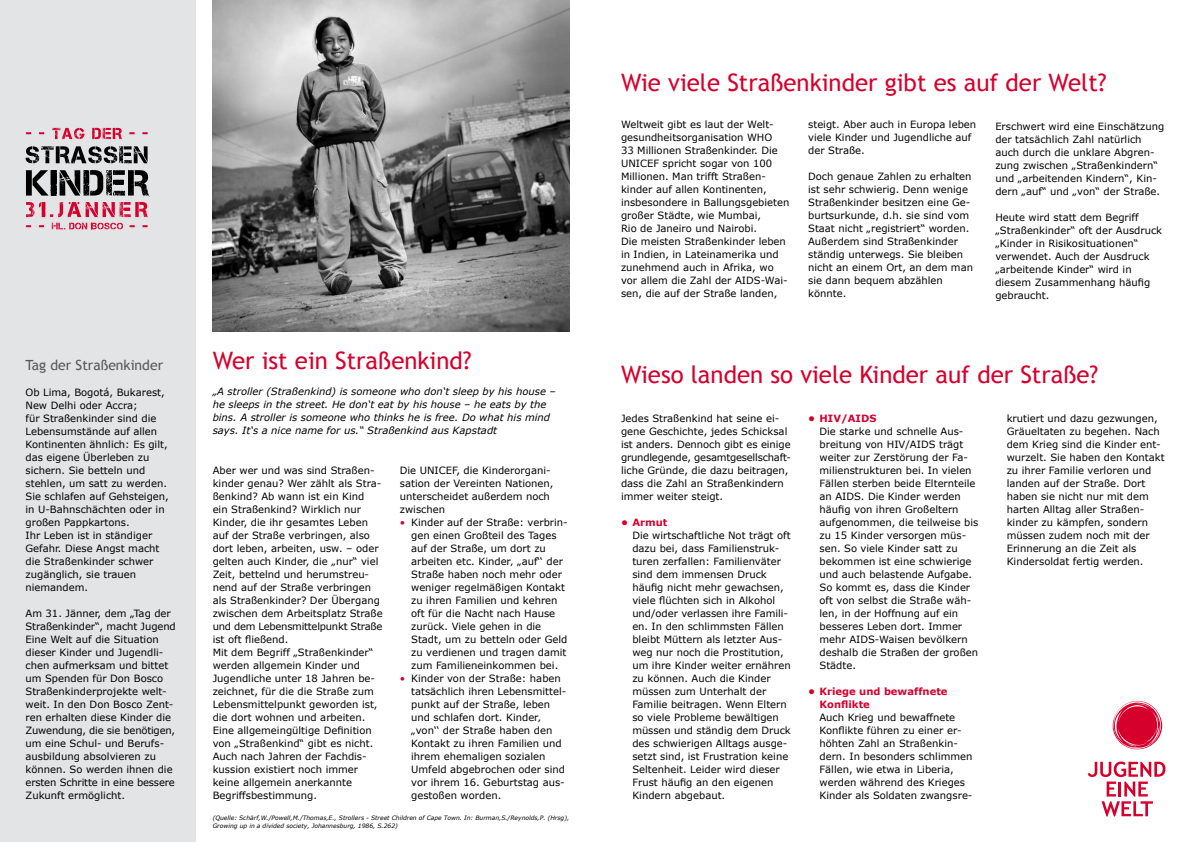
<style>
.page{position:relative;width:1191px;height:842px;background:#fff}
.page>*{position:absolute;margin:0;border:0;box-sizing:border-box;transform-origin:0 0}
.t1{font:24px "Trebuchet MS";color:#d6002d}
.t2{font:14px "Trebuchet MS";color:#58585a}
.t3{font:10px/13px "Verdana";color:#000}
.t4{font:italic 10px/13px "Verdana";color:#000}
.t5{font:700 10px/13px "Verdana";color:#d6002d}
.t6{font:italic 6px/8px "Verdana";color:#000}
.s1{color:#d6002d}
</style>
<div class="page">
<div style="left:0;top:0;width:196px;height:842px;background:#e3e4e5"></div>
<img style="left:213px;top:0;width:357px;height:332px">
<svg style="left:26px;top:146px;width:123px;height:50px"></svg>
<svg style="left:26px;top:202px;width:122px;height:27px"></svg>
<svg style="left:26px;top:128px;width:122px;height:11px"></svg>
<svg style="left:1087px;top:761px;width:78px;height:55px"></svg>
<svg style="left:1112px;top:701px;width:50px;height:48px"></svg>
<h2 class="t2" style="left:26px;top:357px;width:139px">Tag der Straßenkinder</h2>
<p class="t3" style="left:26px;top:386px;width:145px">Ob Lima, Bogotá, Bukarest,<br>New Delhi oder Accra;<br>für Straßenkinder sind die<br>Lebensumstände auf allen<br>Kontinenten ähnlich: Es gilt, das eigene Überleben zu sichern. Sie betteln und stehlen, um satt zu werden.<br>Sie schlafen auf Gehsteigen, in U-Bahnschächten oder in großen Pappkartons.<br>Ihr Leben ist in ständiger<br>Gefahr. Diese Angst macht die Straßenkinder schwer zugänglich, sie trauen niemandem.</p>
<p class="t3" style="left:26px;top:607px;width:152px">Am 31. Jänner, dem „Tag der<br>Straßenkinder“, macht Jugend<br>Eine Welt auf die Situation dieser Kinder und Jugendli&shy;chen aufmerksam und bittet um Spenden für Don Bosco<br>Straßenkinderprojekte welt&shy;weit. In den Don Bosco Zent&shy;ren erhalten diese Kinder die<br>Zuwendung, die sie benötigen, um eine Schul- und Berufs&shy;ausbildung absolvieren zu können. So werden ihnen die ersten Schritte in eine bessere<br>Zukunft ermöglicht.</p>
<h1 class="t1" style="left:213px;top:347px;width:261px">Wer ist ein Straßenkind?</h1>
<p class="t4" style="left:213px;top:385px;width:345px">„A stroller (Straßenkind) is someone who don‘t sleep by his house – he sleeps in the street. He don‘t eat by his house – he eats by the bins. A stroller is someone who thinks he is free. Do what his mind says. It‘s a nice name for us.“ Straßenkind aus Kapstadt</p>
<p class="t3" style="left:213px;top:464px;width:172px">Aber wer und was sind Straßen&shy;kinder genau? Wer zählt als Stra&shy;ßenkind? Ab wann ist ein Kind<br>ein Straßenkind? Wirklich nur<br>Kinder, die ihr gesamtes Leben auf der Straße verbringen, also dort leben, arbeiten, usw. – oder gelten auch Kinder, die „nur“ viel<br>Zeit, bettelnd und herumstreu&shy;nend auf der Straße verbringen als Straßenkinder? Der Übergang zwischen dem Arbeitsplatz Straße und dem Lebensmittelpunkt Straße ist oft fließend.<br>Mit dem Begriff „Straßenkinder“ werden allgemein Kinder und<br>Jugendliche unter 18 Jahren be&shy;zeichnet, für die die Straße zum<br>Lebensmittelpunkt geworden ist, die dort wohnen und arbeiten.<br>Eine allgemeingültige Definition von „Straßenkind“ gibt es nicht.<br>Auch nach Jahren der Fachdis&shy;kussion existiert noch immer keine allgemein anerkannte<br>Begriffsbestimmung.</p>
<p class="t3" style="left:400px;top:464px;width:155px">Die UNICEF, die Kinderorgani&shy;sation der Vereinten Nationen, unterscheidet außerdem noch zwischen</p>
<p class="t3" style="left:411px;top:516px;width:158px;text-indent:-11px"><span class="s1">•</span> Kinder auf der Straße: verbrin&shy;gen einen Großteil des Tages auf der Straße, um dort zu arbeiten etc. Kinder‚ „auf‘‘ der<br>Straße haben noch mehr oder weniger regelmäßigen Kontakt zu ihren Familien und kehren oft für die Nacht nach Hause zurück. Viele gehen in die<br>Stadt, um zu betteln oder Geld zu verdienen und tragen damit zum Familieneinkommen bei.</p>
<p class="t3" style="left:411px;top:672px;width:155px;text-indent:-11px"><span class="s1">•</span> Kinder von der Straße: haben tatsächlich ihren Lebensmittel&shy;punkt auf der Straße, leben und schlafen dort. Kinder‚ „von‘‘ der Straße haben den<br>Kontakt zu ihren Familien und ihrem ehemaligen sozialen<br>Umfeld abgebrochen oder sind vor ihrem 16. Geburtstag aus&shy;gestoßen worden.</p>
<p class="t6" style="left:213px;top:814px;width:358px">(Quelle: Schärf,W./Powell,M./Thomas,E., Strollers - Street Children of Cape Town. In: Burman,S./Reynolds,P. (Hrsg),<br>Growing up in a divided society, Johannesburg, 1986, S.262)</p>
<h1 class="t1" style="left:621px;top:69px;width:487px">Wie viele Straßenkinder gibt es auf der Welt?</h1>
<p class="t3" style="left:621px;top:118px;width:170px">Weltweit gibt es laut der Welt&shy;gesundheitsorganisation WHO<br>33 Millionen Straßenkinder. Die<br>UNICEF spricht sogar von 100<br>Millionen. Man trifft Straßen&shy;kinder auf allen Kontinenten, insbesondere in Ballungsgebieten großer Städte, wie Mumbai,<br>Rio de Janeiro und Nairobi.<br>Die meisten Straßenkinder leben in Indien, in Lateinamerika und zunehmend auch in Afrika, wo vor allem die Zahl der AIDS-Wai&shy;sen, die auf der Straße landen,</p>
<p class="t3" style="left:808px;top:118px;width:169px">steigt. Aber auch in Europa leben viele Kinder und Jugendliche auf der Straße.</p>
<p class="t3" style="left:808px;top:170px;width:166px">Doch genaue Zahlen zu erhalten ist sehr schwierig. Denn wenige<br>Straßenkinder besitzen eine Ge&shy;burtsurkunde, d.h. sie sind vom<br>Staat nicht „registriert“ worden.<br>Außerdem sind Straßenkinder ständig unterwegs. Sie bleiben nicht an einem Ort, an dem man sie dann bequem abzählen könnte.</p>
<p class="t3" style="left:995px;top:120px;width:170px">Erschwert wird eine Einschätzung der tatsächlich Zahl natürlich auch durch die unklare Abgren&shy;zung zwischen „Straßenkindern“ und „arbeitenden Kindern“, Kin&shy;dern „auf“ und „von“ der Straße.</p>
<p class="t3" style="left:995px;top:211px;width:168px">Heute wird statt dem Begriff „Straßenkinder“ oft der Ausdruck „Kinder in Risikosituationen“ verwendet. Auch der Ausdruck „arbeitende Kinder“ wird in diesem Zusammenhang häufig gebraucht.</p>
<h1 class="t1" style="left:621px;top:360px;width:479px">Wieso landen so viele Kinder auf der Straße?</h1>
<p class="t3" style="left:621px;top:412px;width:172px">Jedes Straßenkind hat seine ei&shy;gene Geschichte, jedes Schicksal ist anders. Dennoch gibt es einige grundlegende, gesamtgesellschaft&shy;liche Gründe, die dazu beitragen, dass die Zahl an Straßenkindern immer weiter steigt.</p>
<p class="t5" style="left:621px;top:516px;width:48px">• Armut</p>
<p class="t3" style="left:632px;top:529px;width:160px">Die wirtschaftliche Not trägt oft dazu bei, dass Familienstruk&shy;turen zerfallen: Familienväter sind dem immensen Druck häufig nicht mehr gewachsen, viele flüchten sich in Alkohol und/oder verlassen ihre Famili&shy;en. In den schlimmsten Fällen bleibt Müttern als letzter Aus&shy;weg nur noch die Prostitution, um ihre Kinder weiter ernähren zu können. Auch die Kinder müssen zum Unterhalt der<br>Familie beitragen. Wenn Eltern so viele Probleme bewältigen müssen und ständig dem Druck des schwierigen Alltags ausge&shy;setzt sind, ist Frustration keine<br>Seltenheit. Leider wird dieser<br>Frust häufig an den eigenen<br>Kindern abgebaut.</p>
<p class="t5" style="left:808px;top:412px;width:70px">• HIV/AIDS</p>
<p class="t3" style="left:819px;top:425px;width:160px">Die starke und schnelle Aus&shy;breitung von HIV/AIDS trägt weiter zur Zerstörung der Fa&shy;milienstrukturen bei. In vielen<br>Fällen sterben beide Elternteile an AIDS. Die Kinder werden häufig von ihren Großeltern aufgenommen, die teilweise bis zu 15 Kinder versorgen müs&shy;sen. So viele Kinder satt zu bekommen ist eine schwierige und auch belastende Aufgabe.<br>So kommt es, dass die Kinder oft von selbst die Straße wäh&shy;len, in der Hoffnung auf ein besseres Leben dort. Immer mehr AIDS-Waisen bevölkern deshalb die Straßen der großen<br>Städte.</p>
<p class="t5" style="left:819px;top:685px;width:129px;text-indent:-11px">• Kriege und bewaffnete<br>Konflikte</p>
<p class="t3" style="left:819px;top:711px;width:154px">Auch Krieg und bewaffnete<br>Konflikte führen zu einer er&shy;höhten Zahl an Straßenkin&shy;dern. In besonders schlimmen<br>Fällen, wie etwa in Liberia, werden während des Krieges<br>Kinder als Soldaten zwangsre-</p>
<p class="t3" style="left:1006px;top:412px;width:160px">krutiert und dazu gezwungen,<br>Gräueltaten zu begehen. Nach dem Krieg sind die Kinder ent&shy;wurzelt. Sie haben den Kontakt zu ihrer Familie verloren und landen auf der Straße. Dort haben sie nicht nur mit dem harten Alltag aller Straßen&shy;kinder zu kämpfen, sondern müssen zudem noch mit der<br>Erinnerung an die Zeit als<br>Kindersoldat fertig werden.</p>
</div>
